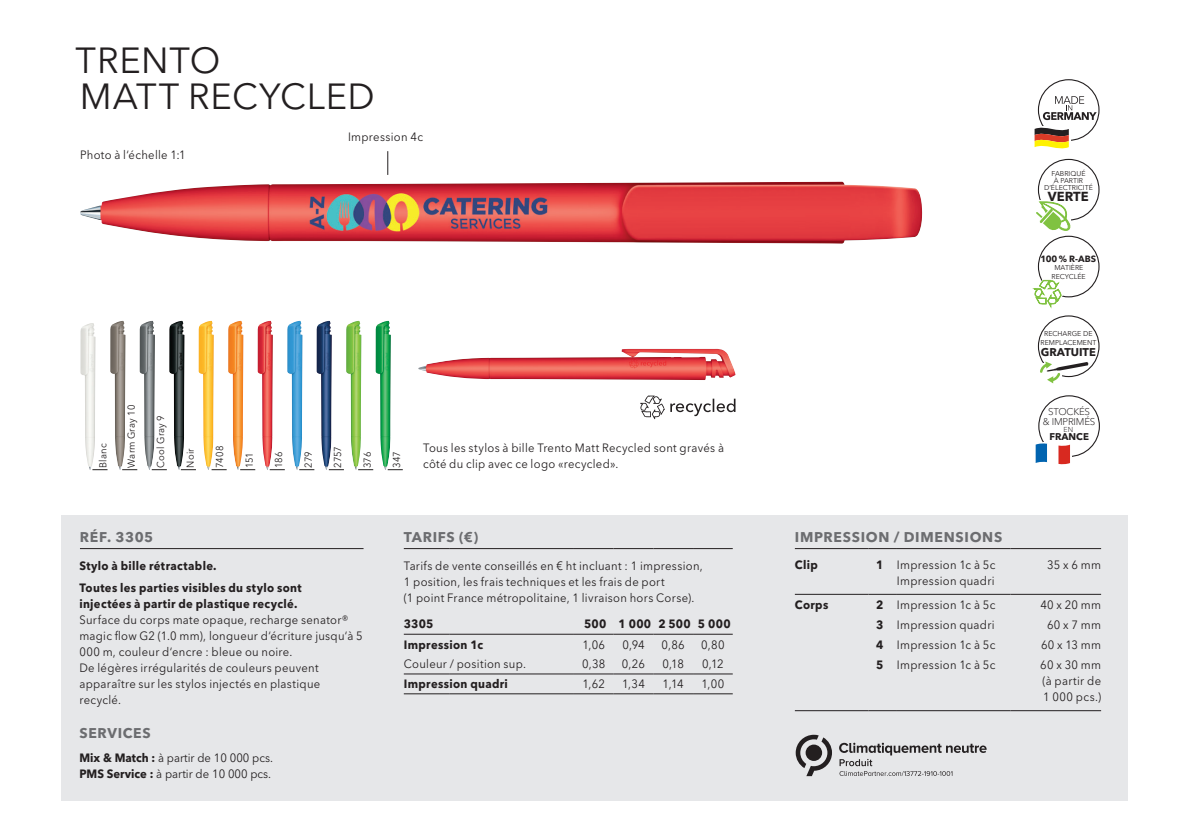
<style>
.page{position:relative;width:1191px;height:840px;background:#fff}
.page>*{position:absolute;margin:0;border:0;box-sizing:border-box;transform-origin:0 0}
.t1{font:36px/36px "Avenir Next W1 G";letter-spacing:.025em;color:#231f20}
.t2{font:700 14px "Avenir Next W1 G";letter-spacing:.05em;color:#6c6d70}
.t3{font:700 13px "Avenir Next W1 G";color:#231f20}
.t4{font:12px/16px "Avenir Next W1 G";letter-spacing:.025em;color:#231f20;scale:.94 1}
.t5{font:700 12px/21.6px "Avenir Next W1 G";letter-spacing:.03em;color:#231f20;scale:.94 1}
.t6{font:12px/16px "Avenir Next W1 G";color:#231f20;scale:.94 1}
.t7{font:700 11.2px "Avenir Next W1 G";color:#231f20}
.t8{font:10px "Avenir Next W1 G";letter-spacing:.025em;color:#231f20;scale:.94 1}
.t9{font:300 9.8px/9.6px "Avenir Next W1 G";letter-spacing:-.02em;color:#231f20;text-align:center}
.t10{font:700 9.8px "Avenir Next W1 G";color:#231f20}
.t11{font:700 9px "Avenir Next W1 G";color:#231f20}
.t12{font:300 7.2px "Avenir Next W1 G";color:#231f20}
.t13{font:7px/8.4px "Avenir Next W1 G";color:#231f20;text-align:center}
.s1{font-weight:700}
</style>
<div class="page">
<div style="left:61px;top:515px;width:1066px;height:285px;background:#e6e7e9"></div>
<img style="left:418px;top:348px;width:318px;height:32px">
<svg style="left:640px;top:395px;width:95px;height:24px"></svg>
<img style="left:80px;top:323px;width:15px;height:146px">
<img style="left:169px;top:321px;width:15px;height:149px">
<img style="left:287px;top:321px;width:15px;height:149px">
<img style="left:110px;top:321px;width:15px;height:149px">
<img style="left:199px;top:321px;width:15px;height:149px">
<img style="left:317px;top:321px;width:15px;height:149px">
<img style="left:140px;top:321px;width:15px;height:149px">
<img style="left:228px;top:321px;width:15px;height:149px">
<img style="left:346px;top:321px;width:15px;height:149px">
<img style="left:258px;top:321px;width:15px;height:149px">
<img style="left:376px;top:321px;width:15px;height:149px">
<svg style="left:92px;top:469px;width:15px;height:1px"></svg>
<svg style="left:181px;top:469px;width:15px;height:1px"></svg>
<svg style="left:299px;top:469px;width:15px;height:1px"></svg>
<svg style="left:122px;top:469px;width:15px;height:1px"></svg>
<svg style="left:212px;top:469px;width:15px;height:1px"></svg>
<svg style="left:329px;top:469px;width:15px;height:1px"></svg>
<svg style="left:152px;top:469px;width:15px;height:1px"></svg>
<svg style="left:240px;top:469px;width:15px;height:1px"></svg>
<svg style="left:358px;top:469px;width:15px;height:1px"></svg>
<svg style="left:270px;top:469px;width:15px;height:1px"></svg>
<svg style="left:388px;top:469px;width:15px;height:1px"></svg>
<img style="left:80px;top:181px;width:843px;height:62px">
<svg style="left:1034px;top:79px;width:65px;height:70px"></svg>
<hr style="left:80px;top:548px;width:283px;height:1px;background:#231f20">
<svg style="left:795px;top:734px;width:37px;height:41px"></svg>
<svg style="left:839px;top:742px;width:147px;height:33px"></svg>
<hr style="left:795px;top:710px;width:73px;height:1px;background:#231f20">
<svg style="left:868px;top:710px;width:29px;height:1px"></svg>
<hr style="left:897px;top:710px;width:113px;height:1px;background:#231f20">
<hr style="left:1010px;top:710px;width:91px;height:1px;background:#231f20">
<hr style="left:795px;top:593px;width:73px;height:1px;background:#231f20">
<svg style="left:868px;top:593px;width:29px;height:1px"></svg>
<hr style="left:897px;top:593px;width:113px;height:1px;background:#231f20">
<hr style="left:1010px;top:593px;width:91px;height:1px;background:#231f20">
<hr style="left:795px;top:548px;width:73px;height:1px;background:#231f20">
<svg style="left:868px;top:548px;width:29px;height:1px"></svg>
<hr style="left:897px;top:548px;width:113px;height:1px;background:#231f20">
<hr style="left:1010px;top:548px;width:91px;height:1px;background:#231f20">
<svg style="left:1035px;top:395px;width:65px;height:69px"></svg>
<svg style="left:1033px;top:159px;width:66px;height:148px"></svg>
<svg style="left:1038px;top:315px;width:61px;height:68px"></svg>
<svg style="left:387px;top:151px;width:1px;height:24px"></svg>
<hr style="left:404px;top:548px;width:45px;height:1px;background:#231f20">
<hr style="left:449px;top:548px;width:125px;height:1px;background:#231f20">
<hr style="left:574px;top:548px;width:39px;height:1px;background:#231f20">
<hr style="left:613px;top:548px;width:40px;height:1px;background:#231f20">
<hr style="left:653px;top:548px;width:40px;height:1px;background:#231f20">
<hr style="left:693px;top:548px;width:39px;height:1px;background:#231f20">
<hr style="left:574px;top:633px;width:39px;height:1px;background:#231f20">
<hr style="left:613px;top:633px;width:40px;height:1px;background:#231f20">
<hr style="left:653px;top:633px;width:40px;height:1px;background:#231f20">
<hr style="left:693px;top:633px;width:39px;height:1px;background:#231f20">
<hr style="left:574px;top:673px;width:39px;height:1px;background:#231f20">
<hr style="left:613px;top:673px;width:40px;height:1px;background:#231f20">
<hr style="left:653px;top:673px;width:40px;height:1px;background:#231f20">
<hr style="left:693px;top:673px;width:39px;height:1px;background:#231f20">
<hr style="left:574px;top:693px;width:39px;height:1px;background:#231f20">
<hr style="left:613px;top:693px;width:40px;height:1px;background:#231f20">
<hr style="left:653px;top:693px;width:40px;height:1px;background:#231f20">
<hr style="left:693px;top:693px;width:39px;height:1px;background:#231f20">
<hr style="left:404px;top:633px;width:45px;height:1px;background:#231f20">
<hr style="left:449px;top:633px;width:125px;height:1px;background:#231f20">
<hr style="left:404px;top:673px;width:45px;height:1px;background:#231f20">
<hr style="left:449px;top:673px;width:125px;height:1px;background:#231f20">
<hr style="left:404px;top:693px;width:45px;height:1px;background:#231f20">
<hr style="left:449px;top:693px;width:125px;height:1px;background:#231f20">
<h1 class="t1" style="left:76px;top:42px;width:301px">TRENTO<br>MATT RECYCLED</h1>
<p class="t4" style="left:80px;top:147px;width:114px">Photo à l‘échelle 1:1</p>
<p class="t4" style="left:348px;top:129px;width:81px">Impression 4c</p>
<p class="t8" style="left:125px;top:467px;width:68px;rotate:-90deg">Warm Gray 10</p>
<p class="t8" style="left:155px;top:467px;width:57px;rotate:-90deg">Cool Gray 9</p>
<p class="t8" style="left:97px;top:467px;width:28px;rotate:-90deg">Blanc</p>
<p class="t8" style="left:184px;top:467px;width:22px;rotate:-90deg">Noir</p>
<p class="t8" style="left:214px;top:467px;width:25px;rotate:-90deg">7408</p>
<p class="t8" style="left:243px;top:467px;width:18px;rotate:-90deg">151</p>
<p class="t8" style="left:273px;top:467px;width:19px;rotate:-90deg">186</p>
<p class="t8" style="left:302px;top:467px;width:19px;rotate:-90deg">279</p>
<p class="t8" style="left:332px;top:467px;width:25px;rotate:-90deg">2757</p>
<p class="t8" style="left:361px;top:467px;width:18px;rotate:-90deg">376</p>
<p class="t8" style="left:391px;top:467px;width:19px;rotate:-90deg">347</p>
<p class="t4" style="left:423px;top:440px;width:322px">Tous les stylos à bille Trento Matt Recycled sont gravés à côté du clip avec ce logo «recycled».</p>
<p class="t2" style="left:80px;top:528px;width:75px">RÉF. 3305</p>
<p class="t5" style="left:79px;top:554px;width:238px">Stylo à bille rétractable.<br>Toutes les parties visibles du stylo sont</p>
<p class="t5" style="left:79px;top:592px;width:233px">injectées à partir de plastique recyclé.</p>
<p class="t4" style="left:79px;top:611px;width:303px">Surface du corps mate opaque, recharge senator® magic flow G2 (1.0 mm), longueur d‘écriture jusqu‘à 5<br>000 m, couleur d‘encre : bleue ou noire.<br>De légères irrégularités de couleurs peuvent apparaître sur les stylos injectés en plastique recyclé.</p>
<p class="t2" style="left:79px;top:724px;width:73px">SERVICES</p>
<p class="t6" style="left:79px;top:749px;width:207px"><span class="s1">Mix &amp; Match :</span> à partir de 10 000 pcs.<br><span class="s1">PMS Service :</span> à partir de 10 000 pcs.</p>
<p class="t2" style="left:404px;top:528px;width:76px">TARIFS (€)</p>
<p class="t4" style="left:404px;top:557px;width:319px">Tarifs de vente conseillés en € ht incluant : 1 impression,<br>1 position, les frais techniques et les frais de port<br>(1 point France métropolitaine, 1 livraison hors Corse).</p>
<p class="t5" style="left:404px;top:613px;width:33px">3305</p>
<p class="t5" style="left:584px;top:613px;width:157px">500 1 000 2 500 5 000</p>
<p class="t5" style="left:404px;top:633px;width:86px">Impression 1c</p>
<p class="t4" style="left:582px;top:636px;width:26px">1,06</p>
<p class="t4" style="left:622px;top:636px;width:25px">0,94</p>
<p class="t4" style="left:661px;top:636px;width:26px">0,86</p>
<p class="t4" style="left:701px;top:636px;width:26px">0,80</p>
<p class="t4" style="left:404px;top:656px;width:131px">Couleur / position sup.</p>
<p class="t4" style="left:582px;top:656px;width:26px">0,38</p>
<p class="t4" style="left:622px;top:656px;width:26px">0,26</p>
<p class="t4" style="left:662px;top:656px;width:25px">0,18</p>
<p class="t4" style="left:702px;top:656px;width:25px">0,12</p>
<p class="t5" style="left:404px;top:673px;width:112px">Impression quadri</p>
<p class="t4" style="left:582px;top:676px;width:26px">1,62</p>
<p class="t4" style="left:622px;top:676px;width:26px">1,34</p>
<p class="t4" style="left:662px;top:676px;width:24px">1,14</p>
<p class="t4" style="left:701px;top:676px;width:26px">1,00</p>
<p class="t13" style="left:1051px;top:169px;width:35px">FABRIQUÉ</p>
<p class="t13" style="left:1054px;top:176px;width:31px">À PARTIR</p>
<p class="t13" style="left:1044px;top:183px;width:50px">D‘ÉLECTRICITÉ</p>
<p class="t3" style="left:1048px;top:188px;width:42px">VERTE</p>
<p class="t11" style="left:1040px;top:253px;width:57px">100 % R-ABS</p>
<p class="t13" style="left:1051px;top:263px;width:36px">MATIÈRE<br>RECYCLÉE</p>
<p class="t13" style="left:1040px;top:329px;width:57px">RECHARGE DE<br>REMPLACEMENT</p>
<p class="t7" style="left:1040px;top:345px;width:57px">GRATUITE</p>
<p class="t9" style="left:1043px;top:407px;width:54px">STOCKÉS<br>&amp; IMPRIMÉS</p>
<p class="t12" style="left:1063px;top:425px;width:11px">EN</p>
<p class="t10" style="left:1049px;top:430px;width:41px">FRANCE</p>
<p class="t2" style="left:795px;top:528px;width:209px">IMPRESSION / DIMENSIONS</p>
<p class="t5" style="left:795px;top:554px;width:26px">Clip</p>
<p class="t4" style="left:876px;top:557px;width:128px;text-align:right"><span class="s1">1</span> Impression 1c à 5c<br>Impression quadri</p>
<p class="t4" style="left:1047px;top:557px;width:59px">35 x 6 mm</p>
<p class="t5" style="left:795px;top:593px;width:37px">Corps</p>
<p class="t4" style="left:876px;top:596px;width:128px"><span class="s1">2</span> Impression 1c à 5c</p>
<p class="t4" style="left:1040px;top:596px;width:66px">40 x 20 mm</p>
<p class="t4" style="left:876px;top:616px;width:127px"><span class="s1">3</span> Impression quadri</p>
<p class="t4" style="left:1047px;top:616px;width:59px">60 x 7 mm</p>
<p class="t4" style="left:876px;top:636px;width:128px"><span class="s1">4</span> Impression 1c à 5c</p>
<p class="t4" style="left:1041px;top:636px;width:65px">60 x 13 mm</p>
<p class="t4" style="left:876px;top:656px;width:128px"><span class="s1">5</span> Impression 1c à 5c</p>
<p class="t4" style="left:1040px;top:656px;width:66px;text-align:justify">60 x 30 mm (à partir de 1 000 pcs.)</p>
</div>
